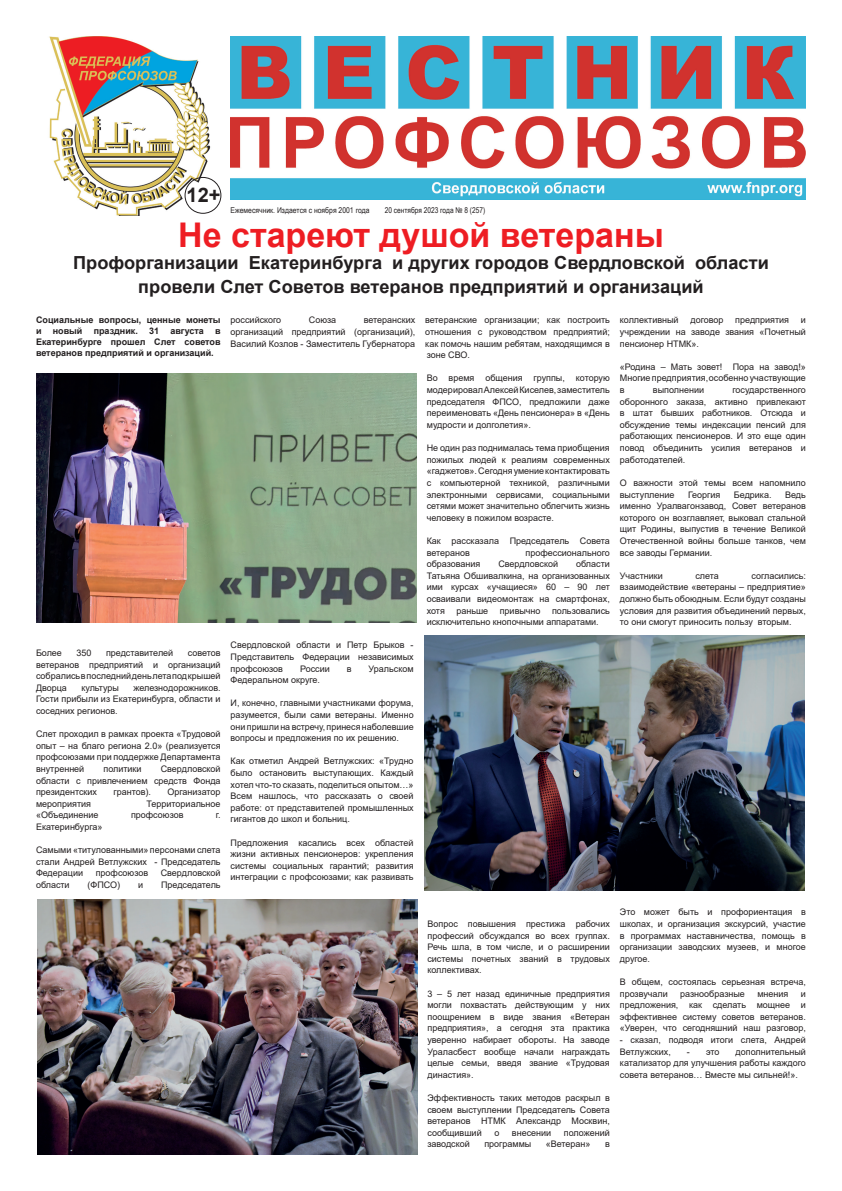
<style>
.page{position:relative;width:842px;height:1191px;background:#fff}
.page>*{position:absolute;margin:0;border:0;box-sizing:border-box;transform-origin:0 0}
.t1{font:700 34px "Arial";color:#ee1d23}
.t2{font:700 20px "Arial";color:#231f20}
.t3{font:700 18px/24px "Arial";color:#231f20;text-align:center}
.t4{font:9px/11.6px "Arial";color:#231f20;text-align:justify}
.t5{font:700 9px/10.8px "Arial";color:#231f20;text-align:justify}
.t6{font:8px "Arial Narrow";color:#231f20;scale:1.04 1}
.t7{font:8px "Arial Narrow";color:#231f20}
</style>
<div class="page">
<img style="left:49px;top:36px;width:162px;height:180px">
<img style="left:231px;top:36px;width:575px;height:163px">
<div style="left:185px;top:177px;width:36px;height:37px;border:1px solid #231f20;border-radius:50%"></div>
<img style="left:37px;top:373px;width:380px;height:249px">
<img style="left:37px;top:899px;width:380px;height:256px">
<img style="left:424px;top:635px;width:381px;height:255px">
<h2 class="t2" style="left:187px;top:181px;width:35px">12+</h2>
<h1 class="t1" style="left:178px;top:211px;width:487px">Не стареют душой ветераны</h1>
<h3 class="t3" style="left:73px;top:251px;width:697px">Профорганизации Екатеринбурга и других городов Свердловской области провели Слет Советов ветеранов предприятий и организаций</h3>
<p class="t5" style="left:36px;top:315px;width:186px">Социальные вопросы, ценные монеты и новый праздник. 31 августа в Екатеринбурге прошел Слет советов ветеранов предприятий и организаций.</p>
<p class="t6" style="left:231px;top:204px;width:135px">Ежемесячник. Издается с ноября 2001 года</p>
<p class="t7" style="left:385px;top:204px;width:102px">20 сентября 2023 года № 8 (257)</p>
<p class="t4" style="left:231px;top:314px;width:52px">российского</p>
<p class="t4" style="left:309px;top:314px;width:29px">Союза</p>
<p class="t4" style="left:620px;top:314px;width:60px">коллективный</p>
<p class="t4" style="left:690px;top:314px;width:35px">договор</p>
<p class="t4" style="left:735px;top:314px;width:55px">предприятия</p>
<p class="t4" style="left:425px;top:314px;width:186px">ветеранские организации; как построить отношения с руководством предприятий; как помочь нашим ребятам, находящимся в зоне СВО.</p>
<p class="t4" style="left:427px;top:372px;width:185px">Во время общения группы, которую модерировал Алексей Киселев, заместитель председателя ФПСО, предложили даже переименовать «День пенсионера» в «День мудрости и долголетия».</p>
<p class="t4" style="left:427px;top:442px;width:185px">Не один раз поднималась тема приобщения пожилых людей к реалиям современных «гаджетов». Сегодня умение контактировать с компьютерной техникой, различными электронными сервисами, социальными сетями может значительно облегчить жизнь человеку в пожилом возрасте.</p>
<p class="t4" style="left:427px;top:535px;width:185px">Как рассказала Председатель Совета ветеранов</p>
<p class="t4" style="left:231px;top:314px;width:186px;text-indent:133px">ветеранских организаций предприятий (организаций), Василий Козлов - Заместитель Губернатора</p>
<p class="t4" style="left:620px;top:314px;width:188px;text-indent:181px">и учреждении на заводе звания «Почетный пенсионер НТМК».</p>
<p class="t4" style="left:620px;top:361px;width:188px">«Родина – Мать зовет! Пора на завод!» Многие предприятия, особенно участвующие в</p>
<p class="t4" style="left:620px;top:384px;width:188px;text-indent:113px">государственного оборонного заказа, активно привлекают в штат бывших работников. Отсюда и обсуждение темы индексации пенсий для работающих пенсионеров. И это еще один повод объединить усилия ветеранов и работодателей.</p>
<p class="t4" style="left:620px;top:477px;width:187px">О важности этой темы всем напомнило выступление</p>
<p class="t4" style="left:653px;top:384px;width:53px">выполнении</p>
<p class="t4" style="left:620px;top:488px;width:188px;text-indent:165px">Ведь именно Уралвагонзавод, Совет ветеранов которого он возглавляет, выковал стальной щит Родины, выпустив в течение Великой Отечественной войны больше танков, чем все заводы Германии.</p>
<p class="t4" style="left:620px;top:570px;width:45px">Участники</p>
<p class="t4" style="left:695px;top:570px;width:25px">слета</p>
<p class="t4" style="left:688px;top:488px;width:34px">Георгия</p>
<p class="t4" style="left:734px;top:488px;width:39px">Бедрика.</p>
<p class="t4" style="left:525px;top:546px;width:86px">профессионального</p>
<p class="t4" style="left:427px;top:558px;width:185px;text-indent:149px">области Татьяна Обшивалкина, на организованных ими курсах «учащиеся» 60 – 90 лет осваивали видеомонтаж на смартфонах, хотя</p>
<p class="t4" style="left:427px;top:558px;width:55px">образования</p>
<p class="t4" style="left:498px;top:558px;width:61px">Свердловской</p>
<p class="t4" style="left:620px;top:570px;width:188px;text-indent:132px">согласились: взаимодействие «ветераны – предприятие» должно быть обоюдным. Если будут созданы условия для развития объединений первых, то они смогут приносить пользу вторым.</p>
<p class="t4" style="left:427px;top:604px;width:185px;text-indent:125px">пользовались исключительно кнопочными аппаратами.</p>
<p class="t4" style="left:456px;top:604px;width:33px">раньше</p>
<p class="t4" style="left:500px;top:604px;width:42px">привычно</p>
<p class="t4" style="left:36px;top:647px;width:27px">Более</p>
<p class="t4" style="left:76px;top:647px;width:17px">350</p>
<p class="t4" style="left:106px;top:647px;width:69px">представителей</p>
<p class="t4" style="left:36px;top:647px;width:186px;text-indent:152px">советов ветеранов предприятий и организаций собрались в последний день лета под крышей Дворца</p>
<p class="t4" style="left:36px;top:682px;width:186px;text-indent:97px">железнодорожников.<br>Гости прибыли из Екатеринбурга, области и соседних регионов.</p>
<p class="t4" style="left:36px;top:728px;width:186px">Слет проходил в рамках проекта «Трудовой опыт – на благо региона 2.0» (реализуется профсоюзами при поддержке Департамента внутренней</p>
<p class="t4" style="left:81px;top:682px;width:39px">культуры</p>
<p class="t4" style="left:36px;top:763px;width:186px;text-indent:125px">Свердловской области с привлечением средств Фонда президентских</p>
<p class="t4" style="left:104px;top:763px;width:40px">политики</p>
<p class="t4" style="left:114px;top:786px;width:39px">грантов).</p>
<p class="t4" style="left:168px;top:786px;width:55px">Организатор</p>
<p class="t4" style="left:36px;top:798px;width:57px">мероприятия</p>
<p class="t4" style="left:147px;top:798px;width:76px">Территориальное</p>
<p class="t4" style="left:36px;top:809px;width:64px">«Объединение</p>
<p class="t4" style="left:131px;top:809px;width:54px">профсоюзов</p>
<p class="t4" style="left:216px;top:809px;width:6px">г.</p>
<p class="t4" style="left:36px;top:821px;width:68px">Екатеринбурга»</p>
<p class="t4" style="left:36px;top:844px;width:186px">Самыми «титулованными» персонами слета стали Андрей Ветлужских - Председатель Федерации</p>
<p class="t4" style="left:96px;top:867px;width:54px">профсоюзов</p>
<p class="t4" style="left:161px;top:867px;width:61px">Свердловской</p>
<p class="t4" style="left:36px;top:879px;width:35px">области</p>
<p class="t4" style="left:88px;top:879px;width:34px">(ФПСО)</p>
<p class="t4" style="left:138px;top:879px;width:7px">и</p>
<p class="t4" style="left:161px;top:879px;width:61px">Председатель</p>
<p class="t4" style="left:231px;top:639px;width:185px">Свердловской области и Петр Брыков - Представитель Федерации независимых профсоюзов</p>
<p class="t4" style="left:300px;top:662px;width:31px">России</p>
<p class="t4" style="left:347px;top:662px;width:6px">в</p>
<p class="t4" style="left:369px;top:662px;width:46px">Уральском</p>
<p class="t4" style="left:231px;top:674px;width:91px">Федеральном округе.</p>
<p class="t4" style="left:231px;top:697px;width:184px">И, конечно, главными участниками форума, разумеется, были сами ветераны. Именно они пришли на встречу, принеся наболевшие вопросы и предложения по их решению.</p>
<p class="t4" style="left:231px;top:755px;width:185px">Как отметил Андрей Ветлужских: «Трудно было остановить выступающих. Каждый хотел что-то сказать, поделиться опытом…» Всем нашлось, что рассказать о своей работе: от представителей промышленных гигантов до школ и больниц.</p>
<p class="t4" style="left:231px;top:836px;width:185px">Предложения касались всех областей жизни активных пенсионеров: укрепления системы социальных гарантий; развития интеграции с профсоюзами; как развивать</p>
<p class="t4" style="left:427px;top:918px;width:184px">Вопрос повышения престижа рабочих профессий обсуждался во всех группах.<br>Речь шла, в том числе, и о расширении системы почетных званий в трудовых коллективах.</p>
<p class="t4" style="left:427px;top:987px;width:184px">3 – 5 лет назад единичные предприятия могли похвастать действующим у них поощрением в виде звания «Ветеран предприятия», а сегодня эта практика уверенно набирает обороты. На заводе Ураласбест вообще начали награждать целые семьи, введя звание «Трудовая династия».</p>
<p class="t4" style="left:427px;top:1092px;width:184px">Эффективность таких методов раскрыл в своем выступлении Председатель Совета ветеранов НТМК Александр Москвин, сообщивший</p>
<p class="t4" style="left:494px;top:1126px;width:7px">о</p>
<p class="t4" style="left:512px;top:1126px;width:41px">внесении</p>
<p class="t4" style="left:564px;top:1126px;width:47px">положений</p>
<p class="t4" style="left:427px;top:1138px;width:44px">заводской</p>
<p class="t4" style="left:484px;top:1138px;width:49px">программы</p>
<p class="t4" style="left:546px;top:1138px;width:46px">«Ветеран»</p>
<p class="t4" style="left:605px;top:1138px;width:6px">в</p>
<p class="t4" style="left:620px;top:906px;width:188px">Это может быть и профориентация в школах, и организация экскурсий, участие в программах наставничества, помощь в организации заводских музеев, и многое другое.</p>
<p class="t4" style="left:620px;top:976px;width:188px">В общем, состоялась серьезная встреча, прозвучали</p>
<p class="t4" style="left:680px;top:987px;width:66px">разнообразные</p>
<p class="t4" style="left:757px;top:987px;width:33px">мнения</p>
<p class="t4" style="left:620px;top:987px;width:188px;text-indent:181px">и предложения, как сделать мощнее и эффективнее систему советов ветеранов. «Уверен, что сегодняшний наш разговор,</p>
<p class="t4" style="left:620px;top:1034px;width:187px">- сказал, подводя итоги слета, Андрей<br>Ветлужских,</p>
<p class="t4" style="left:620px;top:1045px;width:187px;text-indent:116px">дополнительный катализатор для улучшения работы каждого совета ветеранов… Вместе мы сильней!».</p>
<p class="t4" style="left:687px;top:1045px;width:34px">- это</p>
</div>
